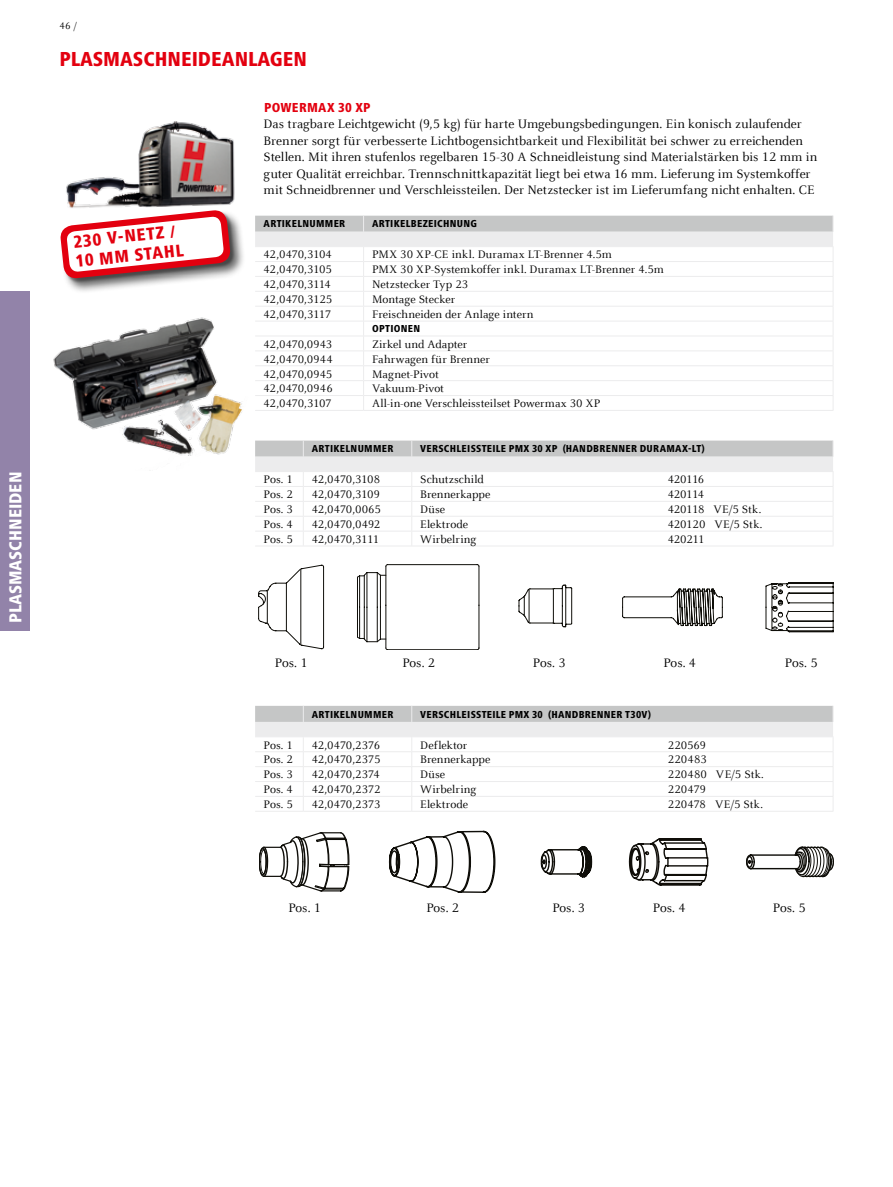
<style>
.page{position:relative;width:893px;height:1187px;background:#fff}
.page>*{position:absolute;margin:0;border:0;box-sizing:border-box;transform-origin:0 0}
.t1{font:800 condensed 21px "Frutiger Next LTW1 G";color:#e3000f}
.t2{font:800 condensed 18px/19.5px "Frutiger Next LTW1 G";color:#e3000f}
.t3{font:800 condensed 18px "Frutiger Next LTW1 G";color:#fff}
.t4{font:13.5px/16.5px "Celeste Offc Pro";color:#000}
.t5{font:800 condensed 13.5px "Frutiger Next LTW1 G";letter-spacing:.02em;color:#e3000f}
.t6{font:12px "Celeste Offc Pro";color:#000}
.t7{font:12px "Celeste Offc Pro";letter-spacing:-.04em;color:#000}
.t8{font:12px "Celeste Offc Pro";letter-spacing:-.02em;color:#000}
.t9{font:12px "Celeste Offc Pro";letter-spacing:-.025em;color:#000}
.t10{font:12px "Celeste Offc Pro";letter-spacing:-.03em;color:#000}
.t11{font:800 condensed 10.5px "Frutiger Next LTW1 G";letter-spacing:.025em;color:#000}
.t12{font:10.5px "Celeste Offc Pro";color:#000}
</style>
<div class="page">
<div style="left:0;top:291px;width:30px;height:339px;background:#9283a9"></div>
<svg style="left:255px;top:216px;width:579px;height:194px"></svg>
<hr style="left:255px;top:321px;width:109px;height:1px;background:#ececed">
<hr style="left:255px;top:335px;width:109px;height:1px;background:#ececed">
<hr style="left:255px;top:350px;width:109px;height:1px;background:#ececed">
<hr style="left:255px;top:365px;width:109px;height:1px;background:#ececed">
<hr style="left:255px;top:380px;width:109px;height:1px;background:#ececed">
<hr style="left:255px;top:395px;width:109px;height:1px;background:#ececed">
<hr style="left:255px;top:410px;width:109px;height:1px;background:#ececed">
<hr style="left:364px;top:321px;width:469px;height:1px;background:#ececed">
<hr style="left:364px;top:335px;width:469px;height:1px;background:#ececed">
<hr style="left:364px;top:350px;width:469px;height:1px;background:#ececed">
<hr style="left:364px;top:365px;width:469px;height:1px;background:#ececed">
<hr style="left:364px;top:380px;width:469px;height:1px;background:#ececed">
<hr style="left:364px;top:395px;width:469px;height:1px;background:#ececed">
<hr style="left:364px;top:410px;width:469px;height:1px;background:#ececed">
<hr style="left:255px;top:545px;width:48px;height:1px;background:#ececed">
<hr style="left:303px;top:545px;width:109px;height:1px;background:#ececed">
<hr style="left:412px;top:545px;width:421px;height:1px;background:#ececed">
<svg style="left:255px;top:440px;width:579px;height:105px"></svg>
<hr style="left:255px;top:810px;width:48px;height:1px;background:#ececed">
<hr style="left:303px;top:810px;width:109px;height:1px;background:#ececed">
<hr style="left:412px;top:810px;width:421px;height:1px;background:#ececed">
<svg style="left:255px;top:705px;width:579px;height:105px"></svg>
<svg style="left:258px;top:564px;width:575px;height:86px"></svg>
<hr style="left:300px;top:569px;width:1px;height:75px;background:#0f0e09">
<hr style="left:267px;top:590px;width:1px;height:33px;background:#0f0e09">
<svg style="left:388px;top:830px;width:446px;height:63px"></svg>
<svg style="left:259px;top:832px;width:91px;height:60px"></svg>
<svg style="left:628px;top:837px;width:81px;height:49px"></svg>
<img style="left:66px;top:121px;width:169px;height:87px">
<img style="left:53px;top:299px;width:223px;height:171px">
<div style="left:60px;top:210px;width:185px;height:84px;background:#000;opacity:.6"></div>
<div style="left:62px;top:212px;width:173px;height:71px;background:#000;opacity:.3"></div>
<svg style="left:60px;top:210px;width:171px;height:69px"></svg>
<h2 class="t3" style="left:5px;top:622px;width:152px;rotate:-90deg">PLASMASCHNEIDEN</h2>
<p class="t12" style="left:60px;top:19px;width:19px">46 /</p>
<h1 class="t1" style="left:60px;top:47px;width:249px">PLASMASCHNEIDEANLAGEN</h1>
<p class="t5" style="left:264px;top:100px;width:108px">POWERMAX 30 XP</p>
<p class="t4" style="left:264px;top:116px;width:555px">Das tragbare Leichtgewicht (9,5 kg) für harte Umgebungsbedingungen. Ein konisch zulaufender Brenner sorgt für verbesserte Lichtbogensichtbarkeit und Flexibilität bei schwer zu erreichenden Stellen. Mit ihren stufenlos regelbaren 15-30 A Schneidleistung sind Materialstärken bis 12 mm in guter Qualität erreichbar. Trennschnittkapazität liegt bei etwa 16 mm. Lieferung im Systemkoffer mit Schneidbrenner und Verschleissteilen. Der Netzstecker ist im Lieferumfang nicht enhalten. CE</p>
<p class="t11" style="left:264px;top:218px;width:83px">ARTIKELNUMMER</p>
<p class="t11" style="left:372px;top:218px;width:106px">ARTIKELBEZEICHNUNG</p>
<p class="t7" style="left:264px;top:247px;width:70px">42,0470,3104</p>
<p class="t6" style="left:372px;top:247px;width:241px">PMX 30 XP-CE inkl. Duramax LT-Brenner 4.5m</p>
<p class="t7" style="left:264px;top:262px;width:70px">42,0470,3105</p>
<p class="t6" style="left:372px;top:262px;width:293px">PMX 30 XP-Systemkoffer inkl. Duramax LT-Brenner 4.5m</p>
<p class="t7" style="left:264px;top:277px;width:69px">42,0470,3114</p>
<p class="t6" style="left:372px;top:277px;width:98px">Netzstecker Typ 23</p>
<p class="t8" style="left:264px;top:292px;width:70px">42,0470,3125</p>
<p class="t6" style="left:372px;top:292px;width:85px">Montage Stecker</p>
<p class="t7" style="left:264px;top:307px;width:69px">42,0470,3117</p>
<p class="t6" style="left:372px;top:307px;width:163px">Freischneiden der Anlage intern</p>
<p class="t11" style="left:372px;top:322px;width:50px">OPTIONEN</p>
<p class="t8" style="left:264px;top:336px;width:70px">42,0470,0943</p>
<p class="t6" style="left:372px;top:336px;width:97px">Zirkel und Adapter</p>
<p class="t6" style="left:264px;top:351px;width:71px">42,0470,0944</p>
<p class="t6" style="left:372px;top:351px;width:119px">Fahrwagen für Brenner</p>
<p class="t8" style="left:264px;top:366px;width:70px">42,0470,0945</p>
<p class="t6" style="left:372px;top:366px;width:68px">Magnet-Pivot</p>
<p class="t6" style="left:264px;top:381px;width:71px">42,0470,0946</p>
<p class="t6" style="left:372px;top:381px;width:73px">Vakuum-Pivot</p>
<p class="t7" style="left:264px;top:396px;width:70px">42,0470,3107</p>
<p class="t6" style="left:372px;top:396px;width:230px">All-in-one Verschleissteilset Powermax 30 XP</p>
<p class="t11" style="left:312px;top:443px;width:83px">ARTIKELNUMMER</p>
<p class="t11" style="left:420px;top:443px;width:286px">VERSCHLEISSTEILE PMX 30 XP (HANDBRENNER DURAMAX-LT)</p>
<p class="t6" style="left:264px;top:472px;width:31px">Pos. 1</p>
<p class="t7" style="left:312px;top:472px;width:70px">42,0470,3108</p>
<p class="t6" style="left:420px;top:472px;width:65px">Schutzschild</p>
<p class="t6" style="left:668px;top:472px;width:38px">420116</p>
<p class="t6" style="left:264px;top:487px;width:31px">Pos. 2</p>
<p class="t7" style="left:312px;top:487px;width:70px">42,0470,3109</p>
<p class="t6" style="left:420px;top:487px;width:72px">Brennerkappe</p>
<p class="t6" style="left:668px;top:487px;width:38px">420114</p>
<p class="t6" style="left:264px;top:502px;width:31px">Pos. 3</p>
<p class="t8" style="left:312px;top:502px;width:71px">42,0470,0065</p>
<p class="t6" style="left:420px;top:502px;width:27px">Düse</p>
<p class="t10" style="left:668px;top:502px;width:95px">420118 VE/5 Stk.</p>
<p class="t6" style="left:264px;top:517px;width:31px">Pos. 4</p>
<p class="t10" style="left:312px;top:517px;width:70px">42,0470,0492</p>
<p class="t6" style="left:420px;top:517px;width:49px">Elektrode</p>
<p class="t6" style="left:668px;top:517px;width:96px">420120 VE/5 Stk.</p>
<p class="t6" style="left:264px;top:531px;width:31px">Pos. 5</p>
<p class="t7" style="left:312px;top:531px;width:69px">42,0470,3111</p>
<p class="t6" style="left:420px;top:531px;width:58px">Wirbelring</p>
<p class="t6" style="left:668px;top:531px;width:38px">420211</p>
<h2 class="t2" style="left:73px;top:232px;width:110px;rotate:-6deg">230 V-NETZ /<br>10 MM STAHL</h2>
<p class="t4" style="left:275px;top:654px;width:34px">Pos. 1</p>
<p class="t4" style="left:402px;top:654px;width:34px">Pos. 2</p>
<p class="t4" style="left:533px;top:654px;width:34px">Pos. 3</p>
<p class="t4" style="left:663px;top:654px;width:34px">Pos. 4</p>
<p class="t4" style="left:785px;top:654px;width:34px">Pos. 5</p>
<p class="t11" style="left:312px;top:708px;width:83px">ARTIKELNUMMER</p>
<p class="t11" style="left:420px;top:708px;width:232px">VERSCHLEISSTEILE PMX 30 (HANDBRENNER T30V)</p>
<p class="t6" style="left:264px;top:737px;width:31px">Pos. 1</p>
<p class="t9" style="left:312px;top:737px;width:70px">42,0470,2376</p>
<p class="t6" style="left:420px;top:737px;width:48px">Deflektor</p>
<p class="t6" style="left:668px;top:737px;width:40px">220569</p>
<p class="t6" style="left:264px;top:752px;width:31px">Pos. 2</p>
<p class="t9" style="left:312px;top:752px;width:70px">42,0470,2375</p>
<p class="t6" style="left:420px;top:752px;width:72px">Brennerkappe</p>
<p class="t6" style="left:668px;top:752px;width:41px">220483</p>
<p class="t6" style="left:264px;top:767px;width:31px">Pos. 3</p>
<p class="t9" style="left:312px;top:767px;width:70px">42,0470,2374</p>
<p class="t6" style="left:420px;top:767px;width:27px">Düse</p>
<p class="t6" style="left:668px;top:767px;width:97px">220480 VE/5 Stk.</p>
<p class="t6" style="left:264px;top:782px;width:31px">Pos. 4</p>
<p class="t8" style="left:312px;top:782px;width:70px">42,0470,2372</p>
<p class="t6" style="left:420px;top:782px;width:58px">Wirbelring</p>
<p class="t6" style="left:668px;top:782px;width:40px">220479</p>
<p class="t6" style="left:264px;top:797px;width:31px">Pos. 5</p>
<p class="t8" style="left:312px;top:797px;width:70px">42,0470,2373</p>
<p class="t6" style="left:420px;top:797px;width:49px">Elektrode</p>
<p class="t6" style="left:668px;top:797px;width:97px">220478 VE/5 Stk.</p>
<p class="t4" style="left:288px;top:899px;width:34px">Pos. 1</p>
<p class="t4" style="left:426px;top:899px;width:34px">Pos. 2</p>
<p class="t4" style="left:552px;top:899px;width:34px">Pos. 3</p>
<p class="t4" style="left:653px;top:899px;width:34px">Pos. 4</p>
<p class="t4" style="left:773px;top:899px;width:34px">Pos. 5</p>
</div>
